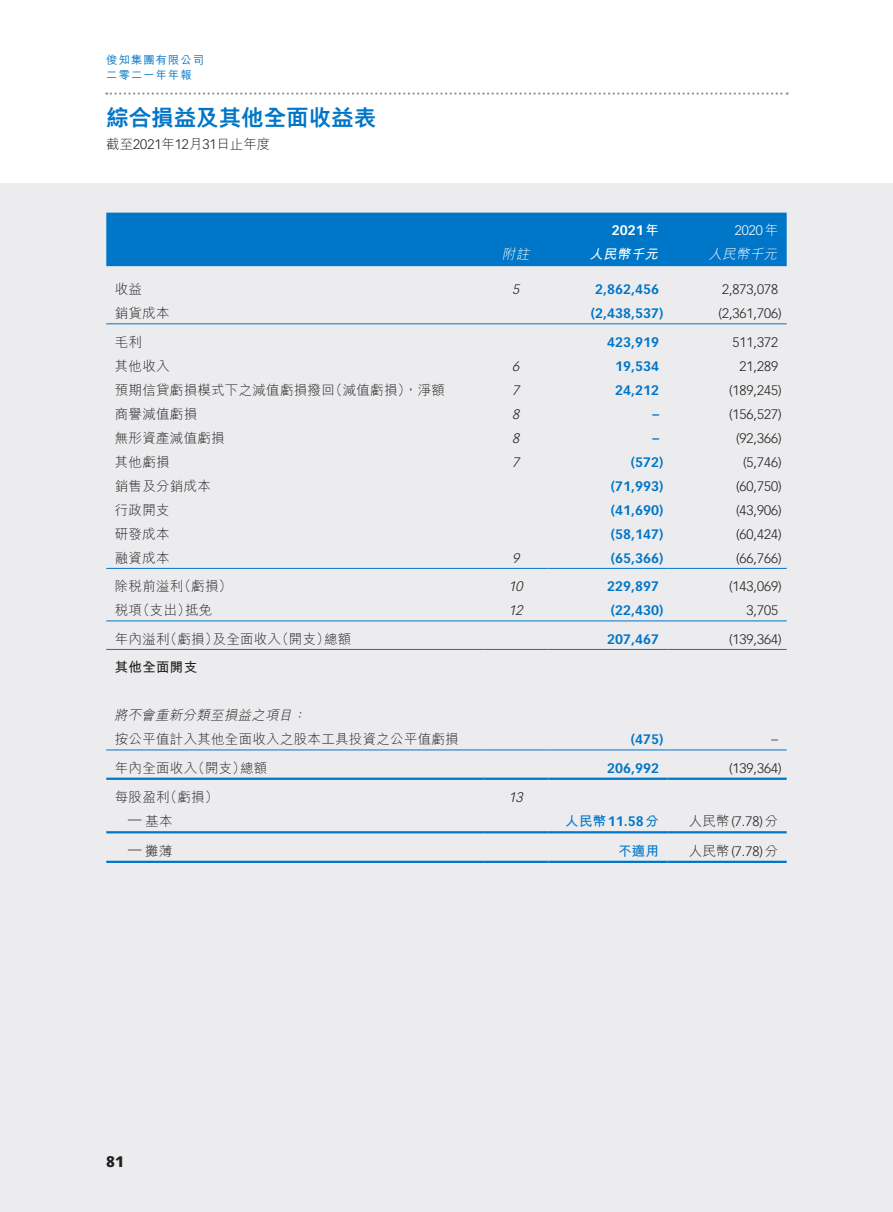
<style>
.page{position:relative;width:893px;height:1212px;background:#fff}
.page>*{position:absolute;margin:0;border:0;box-sizing:border-box;transform-origin:0 0}
.t1{font:800 22.5px "M Hei HK";color:#0076c8}
.t2{font:900 15px "Vectora LT Std";color:#231f20}
.t3{font:300 13.5px "M Hei HK";letter-spacing:.02em;color:#231f20}
.t4{font:300 13.5px "Vectora LT Std";color:#231f20}
.t5{font:700 13.5px "Vectora LT Std";color:#0076c8}
.t6{font:italic 300 13.5px "M Hei HK";color:#231f20}
.t7{font:italic 300 13.5px "Vectora LT Std";color:#231f20}
.t8{font:italic 300 13.5px "M Hei HK";color:#fff}
.t9{font:700 13.5px "M Hei HK";letter-spacing:.02em;color:#231f20}
.t10{font:300 13.5px "Vectora LT Std";color:#fff}
.t11{font:700 13.5px "Vectora LT Std";color:#fff}
.t12{font:italic 700 13.5px "M Hei HK";color:#fff}
.t13{font:700 13.5px "M Hei HK";color:#0076c8}
.t14{font:500 11.25px/15px "M Hei HK";letter-spacing:.1em;color:#0076c8}
.s1{font-family:"Vectora LT Std"}
.s2{font-family:"M Hei HK"}
</style>
<div class="page">
<svg style="left:106px;top:92px;width:682px;height:3px"></svg>
<div style="left:0;top:183px;width:893px;height:1029px;background:#ececee"></div>
<div style="left:106px;top:213px;width:681px;height:53px;background:#0076c8"></div>
<hr style="left:106px;top:323px;width:379px;height:1px;background:#0076c8">
<hr style="left:485px;top:323px;width:64px;height:1px;background:#0076c8">
<hr style="left:549px;top:323px;width:119px;height:1px;background:#0076c8">
<hr style="left:668px;top:323px;width:119px;height:1px;background:#0076c8">
<hr style="left:106px;top:568px;width:379px;height:1px;background:#0076c8">
<hr style="left:485px;top:568px;width:64px;height:1px;background:#0076c8">
<hr style="left:549px;top:568px;width:119px;height:1px;background:#0076c8">
<hr style="left:668px;top:568px;width:119px;height:1px;background:#0076c8">
<hr style="left:106px;top:620px;width:379px;height:1px;background:#0076c8">
<hr style="left:485px;top:620px;width:64px;height:1px;background:#0076c8">
<hr style="left:549px;top:620px;width:119px;height:1px;background:#0076c8">
<hr style="left:668px;top:620px;width:119px;height:1px;background:#0076c8">
<hr style="left:106px;top:649px;width:379px;height:1px;background:#0076c8">
<hr style="left:485px;top:649px;width:64px;height:1px;background:#0076c8">
<hr style="left:549px;top:649px;width:119px;height:1px;background:#0076c8">
<hr style="left:668px;top:649px;width:119px;height:1px;background:#0076c8">
<hr style="left:106px;top:749px;width:379px;height:1px;background:#0076c8">
<hr style="left:485px;top:749px;width:64px;height:1px;background:#0076c8">
<hr style="left:549px;top:749px;width:119px;height:1px;background:#0076c8">
<hr style="left:668px;top:749px;width:119px;height:1px;background:#0076c8">
<hr style="left:106px;top:778px;width:379px;height:2px;background:#0076c8">
<hr style="left:485px;top:778px;width:64px;height:2px;background:#0076c8">
<hr style="left:549px;top:778px;width:119px;height:2px;background:#0076c8">
<hr style="left:668px;top:778px;width:119px;height:2px;background:#0076c8">
<hr style="left:106px;top:831px;width:379px;height:2px;background:#0076c8">
<hr style="left:485px;top:831px;width:64px;height:2px;background:#0076c8">
<hr style="left:549px;top:831px;width:119px;height:2px;background:#0076c8">
<hr style="left:668px;top:831px;width:119px;height:2px;background:#0076c8">
<hr style="left:106px;top:861px;width:379px;height:2px;background:#0076c8">
<hr style="left:485px;top:861px;width:64px;height:2px;background:#0076c8">
<hr style="left:549px;top:861px;width:119px;height:2px;background:#0076c8">
<hr style="left:668px;top:861px;width:119px;height:2px;background:#0076c8">
<p class="t14" style="left:106px;top:52px;width:99px">俊知集團有限公司二零二一年年報</p>
<h1 class="t1" style="left:106px;top:107px;width:271px">綜合損益及其他全面收益表</h1>
<p class="t3" style="left:106px;top:138px;width:166px">截至<span class="s1">2021</span>年<span class="s1">12</span>月<span class="s1">31</span>日止年度</p>
<p class="t11" style="left:612px;top:222px;width:49px">2021<span class="s2">年</span></p>
<p class="t10" style="left:735px;top:222px;width:45px">2020 <span class="s2">年</span></p>
<p class="t8" style="left:502px;top:247px;width:32px">附註</p>
<p class="t12" style="left:589px;top:244px;width:74px">人民幣千元</p>
<p class="t8" style="left:708px;top:247px;width:73px">人民幣千元</p>
<p class="t3" style="left:115px;top:282px;width:29px">收益</p>
<p class="t7" style="left:512px;top:281px;width:12px">5</p>
<p class="t5" style="left:595px;top:281px;width:65px">2,862,456</p>
<p class="t4" style="left:722px;top:281px;width:58px">2,873,078</p>
<p class="t3" style="left:115px;top:306px;width:56px">銷貨成本</p>
<p class="t5" style="left:591px;top:305px;width:74px">)2,438,537(</p>
<p class="t4" style="left:718px;top:305px;width:65px">)2,361,706(</p>
<p class="t3" style="left:115px;top:335px;width:29px">毛利</p>
<p class="t5" style="left:607px;top:333px;width:53px">423,919</p>
<p class="t4" style="left:732px;top:334px;width:47px">511,372</p>
<p class="t3" style="left:115px;top:359px;width:56px">其他收入</p>
<p class="t7" style="left:512px;top:358px;width:12px">6</p>
<p class="t5" style="left:615px;top:357px;width:45px">19,534</p>
<p class="t4" style="left:740px;top:358px;width:40px">21,289</p>
<p class="t3" style="left:115px;top:383px;width:222px">預期信貸虧損模式下之減值虧損撥回</p>
<p class="t3" style="left:329px;top:383px;width:117px">（減值虧損，）淨額</p>
<p class="t7" style="left:512px;top:382px;width:12px">7</p>
<p class="t5" style="left:615px;top:381px;width:45px">24,212</p>
<p class="t4" style="left:729px;top:382px;width:54px">)189,245(</p>
<p class="t3" style="left:115px;top:407px;width:84px">商譽減值虧損</p>
<p class="t7" style="left:512px;top:406px;width:12px">8</p>
<p class="t5" style="left:652px;top:405px;width:8px">–</p>
<p class="t4" style="left:729px;top:406px;width:54px">)156,527(</p>
<p class="t3" style="left:115px;top:431px;width:111px">無形資產減值虧損</p>
<p class="t7" style="left:512px;top:430px;width:12px">8</p>
<p class="t5" style="left:652px;top:429px;width:8px">–</p>
<p class="t4" style="left:736px;top:430px;width:47px">)92,366(</p>
<p class="t3" style="left:115px;top:455px;width:56px">其他虧損</p>
<p class="t7" style="left:512px;top:454px;width:12px">7</p>
<p class="t5" style="left:631px;top:453px;width:34px">)572(</p>
<p class="t4" style="left:743px;top:454px;width:40px">)5,746(</p>
<p class="t3" style="left:115px;top:479px;width:98px">銷售及分銷成本</p>
<p class="t5" style="left:611px;top:477px;width:54px">)71,993(</p>
<p class="t4" style="left:736px;top:478px;width:47px">)60,750(</p>
<p class="t3" style="left:115px;top:503px;width:56px">行政開支</p>
<p class="t5" style="left:611px;top:501px;width:54px">)41,690(</p>
<p class="t4" style="left:736px;top:502px;width:47px">)43,906(</p>
<p class="t3" style="left:115px;top:527px;width:56px">研發成本</p>
<p class="t5" style="left:611px;top:525px;width:54px">)58,147(</p>
<p class="t4" style="left:736px;top:526px;width:47px">)60,424(</p>
<p class="t3" style="left:115px;top:551px;width:56px">融資成本</p>
<p class="t7" style="left:512px;top:550px;width:12px">9</p>
<p class="t5" style="left:611px;top:549px;width:54px">)65,366(</p>
<p class="t4" style="left:736px;top:550px;width:47px">)66,766(</p>
<p class="t3" style="left:178px;top:579px;width:56px">（虧損(</p>
<p class="t3" style="left:115px;top:579px;width:70px">除稅前溢利</p>
<p class="t7" style="left:508px;top:578px;width:19px">10</p>
<p class="t5" style="left:607px;top:578px;width:53px">229,897</p>
<p class="t4" style="left:729px;top:578px;width:54px">)143,069(</p>
<p class="t3" style="left:136px;top:603px;width:56px">（支出）</p>
<p class="t3" style="left:185px;top:603px;width:29px">抵免</p>
<p class="t3" style="left:115px;top:603px;width:29px">稅項</p>
<p class="t7" style="left:508px;top:602px;width:19px">12</p>
<p class="t5" style="left:611px;top:602px;width:54px">)22,430(</p>
<p class="t4" style="left:747px;top:602px;width:33px">3,705</p>
<p class="t3" style="left:164px;top:632px;width:56px">（虧損）</p>
<p class="t3" style="left:275px;top:632px;width:56px">（開支）</p>
<p class="t3" style="left:213px;top:632px;width:70px">及全面收入</p>
<p class="t3" style="left:115px;top:632px;width:56px">年內溢利</p>
<p class="t9" style="left:115px;top:657px;width:84px">其他全面開支</p>
<p class="t3" style="left:324px;top:632px;width:29px">總額</p>
<p class="t5" style="left:607px;top:630px;width:53px">207,467</p>
<p class="t4" style="left:729px;top:631px;width:54px">)139,364(</p>
<p class="t6" style="left:114px;top:708px;width:183px">將不會重新分類至損益之項目</p>
<p class="t6" style="left:292px;top:708px;width:18px">：</p>
<p class="t3" style="left:115px;top:732px;width:345px">按公平值計入其他全面收入之股本工具投資之公平值虧損</p>
<p class="t5" style="left:631px;top:731px;width:34px">)475(</p>
<p class="t4" style="left:771px;top:731px;width:8px">–</p>
<p class="t3" style="left:191px;top:761px;width:56px">（開支）</p>
<p class="t3" style="left:115px;top:761px;width:84px">年內全面收入</p>
<p class="t3" style="left:240px;top:761px;width:29px">總額</p>
<p class="t5" style="left:607px;top:760px;width:53px">206,992</p>
<p class="t4" style="left:729px;top:760px;width:54px">)139,364(</p>
<p class="t3" style="left:164px;top:790px;width:56px">（虧損(</p>
<p class="t3" style="left:115px;top:790px;width:56px">每股盈利</p>
<p class="t7" style="left:508px;top:789px;width:19px">13</p>
<p class="t3" style="left:145px;top:814px;width:29px">基本</p>
<p class="t4" style="left:128px;top:811px;width:15px">—</p>
<p class="t5" style="left:565px;top:813px;width:95px"><span class="s2">人民幣</span> 11.58<span class="s2">分</span></p>
<p class="t4" style="left:689px;top:813px;width:91px"><span class="s2">人民幣</span> (7.78 <span class="s2">分</span>)</p>
<p class="t3" style="left:145px;top:844px;width:29px">攤薄</p>
<p class="t4" style="left:128px;top:841px;width:15px">—</p>
<p class="t13" style="left:618px;top:841px;width:43px">不適用</p>
<p class="t4" style="left:689px;top:843px;width:91px"><span class="s2">人民幣</span> (7.78 <span class="s2">分</span>)</p>
<p class="t2" style="left:106px;top:1152px;width:19px">81</p>
</div>
